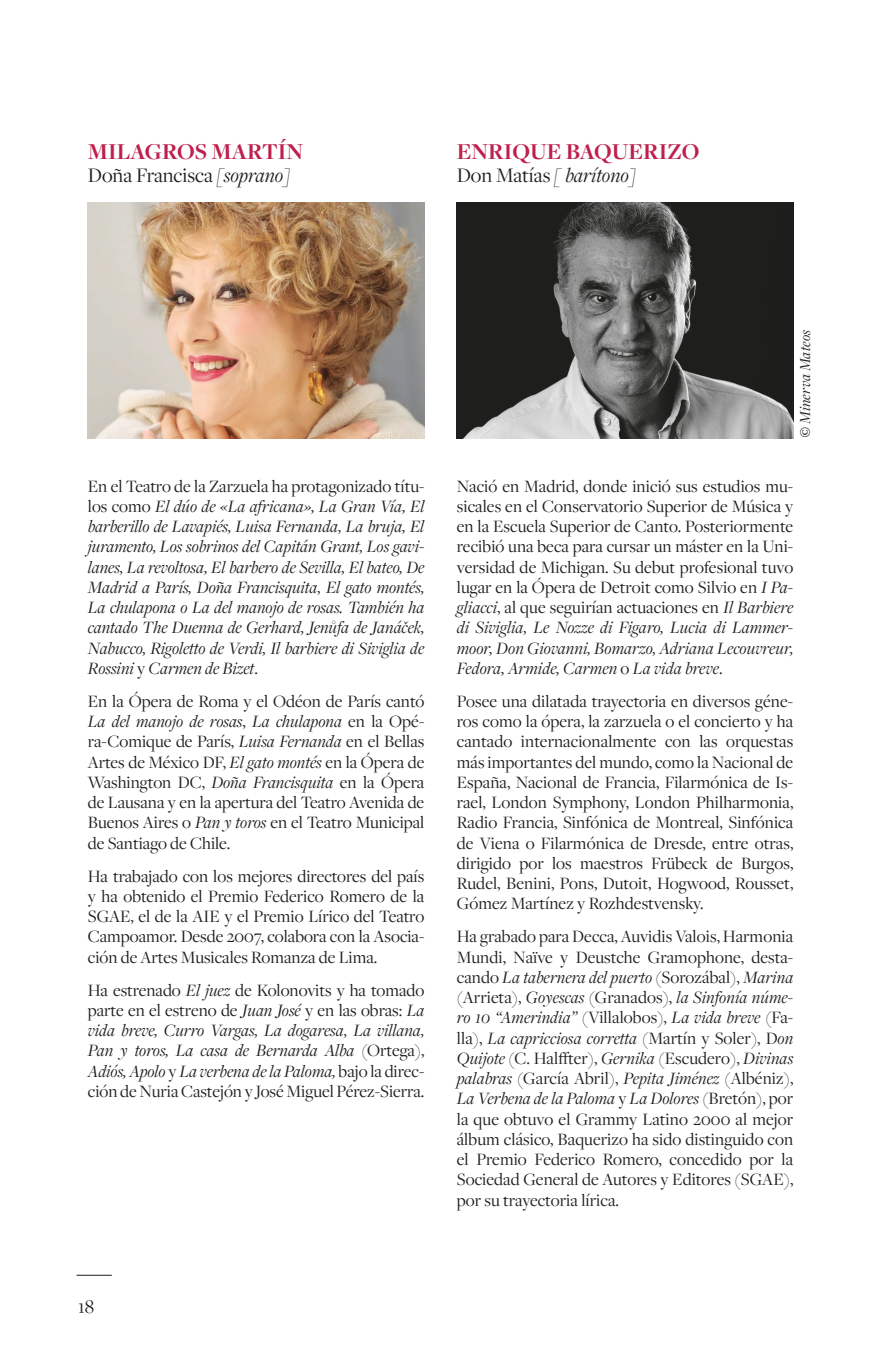
<style>
.page{position:relative;width:887px;height:1365px;background:#fff}
.page>*{position:absolute;margin:0;border:0;box-sizing:border-box;transform-origin:0 0}
.t1{font:700 23.62px "Freight Disp Pro";color:#bd204a}
.t2{font:21.38px "Freight Disp Pro";color:#1d1d1b}
.t3{font:italic 21.38px "Freight Disp Pro";color:#1d1d1b}
.t4{font:20.25px "Freight Disp Pro";color:#1d1d1b}
.t5{font:18px/20.2px "Freight Disp Pro";color:#1d1d1b;text-align:justify}
.t6{font:italic 18px/20.2px "Freight Disp Pro";color:#1d1d1b;text-align:justify}
.Image_Credit{font:italic 15.75px "Freight Disp Pro";letter-spacing:.01em;color:#1d1d1b}
.s1{font-style:italic}
.s2{font-style:normal}
.s3{font-family:"Garamond Premr Pro Med It";font-style:normal}
</style>
<div class="page">
<hr style="left:77px;top:1275px;width:35px;height:1px;background:#1d1d1b">
<img style="left:457px;top:202px;width:336px;height:236px">
<img style="left:88px;top:202px;width:336px;height:236px">
<p class="t1" style="left:88px;top:136px;width:217px">MILAGROS MARTÍN</p>
<p class="t2" style="left:88px;top:162px;width:204px">Doña Francisca <span class="s1">[soprano]</span></p>
<p class="t1" style="left:457px;top:136px;width:244px">ENRIQUE BAQUERIZO</p>
<p class="t3" style="left:457px;top:161px;width:180px"><span class="s2">Don Matías</span> [ barítono]</p>
<p class="t6" style="left:88px;top:475px;width:338px"><span class="s2">En el Teatro de la Zarzuela ha protagonizado títu&shy;los como</span> El dúo de «La africana», La Gran Vía, El barberillo de Lavapiés, Luisa Fernanda, La bruja, El juramento, Los sobrinos del Capitán Grant, Los gavi&shy;lanes, La revoltosa, El barbero de Sevilla, El bateo, De Madrid a París, Doña Francisquita, El gato montés, La chulapona o La del manojo de rosas. También ha cantado The Duenna de Gerhard, Jenůfa de Janáček, Nabucco, Rigoletto de Verdi, Il barbiere di Siviglia de Rossini <span class="s2">y</span> Carmen de Bizet<span class="s2">.</span></p>
<p class="t5" style="left:88px;top:690px;width:338px">En la Ópera de Roma y el Odéon de París cantó <span class="s1">La del manojo de rosas</span>, <span class="s1">La chulapona</span> en la Opé&shy;ra-Comique de París, <span class="s1">Luisa Fernanda</span> en el Bellas Artes de México DF, <span class="s1">El gato montés</span> en la Ópera de Washington DC, <span class="s1">Doña Francisquita</span> en la Ópera de Lausana y en la apertura del Teatro Avenida de Buenos Aires o <span class="s1">Pan y toros</span> en el Teatro Municipal de Santiago de Chile.</p>
<p class="t5" style="left:88px;top:865px;width:338px">Ha trabajado con los mejores directores del país y ha obtenido el Premio Federico Romero de la SGAE, el de la AIE y el Premio Lírico del Teatro Campoamor. Desde 2007, colabora con la Asocia&shy;ción de Artes Musicales Romanza de Lima.</p>
<p class="t5" style="left:88px;top:979px;width:338px">Ha estrenado <span class="s1">El juez</span> de Kolonovits y ha tomado parte en el estreno de <span class="s1">Juan José</span> y en las obras: <span class="s1">La vida breve, Curro Vargas, La dogaresa, La villana, Pan y toros, La casa de Bernarda Alba</span> (Ortega), <span class="s1">Adiós, Apolo</span> y <span class="s1">La verbena de la Paloma,</span> bajo la direc&shy;ción de Nuria Castejón y José Miguel Pérez-Sierra.</p>
<p class="Image_Credit" style="left:794px;top:438px;width:110px;rotate:-90deg"><span class="s3">©</span> Minerva Mateos</p>
<p class="t5" style="left:457px;top:475px;width:338px">Nació en Madrid, donde inició sus estudios mu&shy;sicales en el Conservatorio Superior de Música y en la Escuela Superior de Canto. Posteriormente recibió una beca para cursar un máster en la Uni&shy;versidad de Michigan. Su debut profesional tuvo lugar en la Ópera de Detroit como Silvio en <span class="s1">I Pa&shy;gliacci</span>, al que seguirían actuaciones en <span class="s1">Il Barbiere di Siviglia, Le Nozze di Figaro, Lucia di Lammer&shy;moor, Don Giovanni, Bomarzo, Adriana Lecouvreur, Fedora, Armide, Carmen</span> o <span class="s1">La vida breve</span>.</p>
<p class="t5" style="left:457px;top:690px;width:338px">Posee una dilatada trayectoria en diversos géne&shy;ros como la ópera, la zarzuela o el concierto y ha cantado internacionalmente con las orquestas más importantes del mundo, como la Nacional de España, Nacional de Francia, Filarmónica de Is&shy;rael, London Symphony, London Philharmonia, Radio Francia, Sinfónica de Montreal, Sinfónica de Viena o Filarmónica de Dresde, entre otras, dirigido por los maestros Frübeck de Burgos, Rudel, Benini, Pons, Dutoit, Hogwood, Rousset, Gómez Martínez y Rozhdestvensky.</p>
<p class="t5" style="left:457px;top:926px;width:338px">Ha grabado para Decca, Auvidis Valois, Harmonia Mundi, Naïve y Deustche Gramophone, desta&shy;cando <span class="s1">La tabernera del puerto</span> (Sorozábal), <span class="s1">Marina </span>(Arrieta), <span class="s1">Goyescas</span> (Granados), <span class="s1">la Sinfonía núme&shy;ro 10 “Amerindia”</span> (Villalobos), <span class="s1">La vida breve</span> (Fa&shy;lla), <span class="s1">La capricciosa corretta</span> (Martín y Soler), D<span class="s1">on Quijote</span> (C. Halffter), <span class="s1">Gernika</span> (Escudero), <span class="s1">Divinas palabras</span> (García Abril), <span class="s1">Pepita Jiménez</span> (Albéniz), <span class="s1">La Verbena de la Paloma</span> y <span class="s1">La Dolores</span> (Bretón), por la que obtuvo el Grammy Latino 2000 al mejor álbum clásico, Baquerizo ha sido distinguido con el Premio Federico Romero, concedido por la Sociedad General de Autores y Editores (SGAE), por su trayectoria lírica.</p>
<p class="t4" style="left:78px;top:1293px;width:17px">18</p>
</div>
